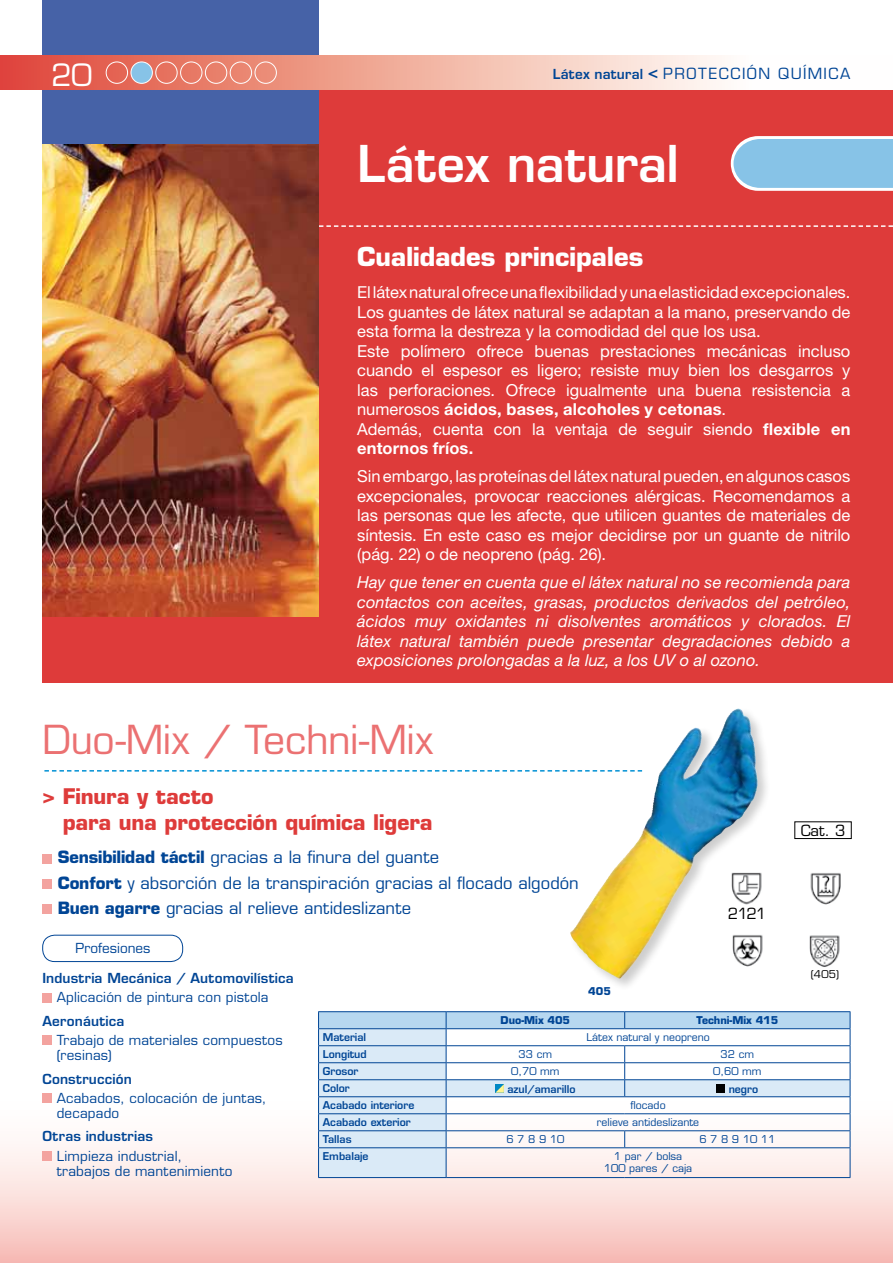
<style>
.page{position:relative;width:893px;height:1263px;background:#fff}
.page>*{position:absolute;margin:0;border:0;box-sizing:border-box;transform-origin:0 0}
.t1{font:600 49.5px "Eurostile LT Std";color:#fff}
.t2{font:39px "Eurostile LT Std";letter-spacing:-.015em;color:#eb7172}
.t3{font:30px "Eurostile LT Std";color:#fff}
.t4{font:700 25.5px "Eurostile LT Std";letter-spacing:-.005em;color:#fff}
.t5{font:700 21px/25.2px "Eurostile LT Std";letter-spacing:-.005em;color:#de3b3a}
.t6{font:16.5px/19.5px "Helvetica Neue LT Std";color:#fff}
.t7{font:italic 16.5px/19.5px "Helvetica Neue LT Std";letter-spacing:.005em;color:#fff;text-align:justify}
.t8{font:16.5px/25.2px "Eurostile LT Std";letter-spacing:.005em;color:#004595}
.t9{font:15px "Eurostile LT Std";letter-spacing:.1em;color:#004595}
.t10{font:15px "Eurostile LT Std";color:#000}
.t11{font:13.5px/19.2px "Eurostile LT Std";letter-spacing:.01em;color:#004595}
.t12{font:600 13.5px/19.2px "Eurostile LT Std";letter-spacing:.015em;color:#004595}
.t13{font:10.5px/12px "Eurostile LT Std";color:#004595;text-align:center}
.t14{font:600 10.5px "Eurostile LT Std";color:#004595}
.t15{font:700 10.5px "Eurostile LT Std";color:#004595}
.t16{font:10.5px "Eurostile LT Std";color:#000}
.s1{font-weight:600;font-size:13.5px}
.s2{font-weight:600;font-size:18px}
.s3{font-weight:700}
.s4{font-weight:400}
.s5{font-weight:600}
</style>
<div class="page">
<div style="left:43px;top:55px;width:850px;height:627px;background:#de3b3a"></div>
<div style="left:0;top:1090px;width:893px;height:173px;background:linear-gradient(to bottom,#fff,#f7c2bc)"></div>
<div style="left:43px;top:0;width:276px;height:617px;background:#4662a7"></div>
<svg style="left:0;top:55px;width:893px;height:34px;background:#f2b6aa"></svg>
<div style="left:568px;top:706px;width:202px;height:285px;background:#000;opacity:.2"></div>
<img style="left:684px;top:709px;width:52px;height:70px">
<svg style="left:44px;top:770px;width:598px;height:1px"></svg>
<div style="left:43px;top:854px;width:9px;height:9px;background:#f3a39f"></div>
<div style="left:43px;top:879px;width:9px;height:9px;background:#f3a39f"></div>
<div style="left:43px;top:904px;width:9px;height:10px;background:#f3a39f"></div>
<hr style="left:318px;top:1011px;width:128px;height:1px;background:#004595">
<hr style="left:446px;top:1011px;width:179px;height:1px;background:#004595">
<hr style="left:625px;top:1011px;width:225px;height:1px;background:#004595">
<hr style="left:318px;top:1177px;width:128px;height:1px;background:#004595">
<hr style="left:446px;top:1177px;width:179px;height:1px;background:#004595">
<hr style="left:625px;top:1177px;width:225px;height:1px;background:#004595">
<svg style="left:731px;top:136px;width:162px;height:55px;background:#98c4e2"></svg>
<svg style="left:319px;top:225px;width:574px;height:2px"></svg>
<img style="left:43px;top:145px;width:276px;height:472px">
<div style="left:106px;top:62px;width:22px;height:22px;border:1px solid #fff;border-radius:50%"></div>
<div style="left:131px;top:62px;width:21px;height:21px;background:#87c3e7;border-radius:50%"></div>
<div style="left:131px;top:62px;width:22px;height:22px;border:1px solid #fff;border-radius:50%"></div>
<div style="left:155px;top:62px;width:23px;height:22px;border:1px solid #fff;border-radius:50%"></div>
<div style="left:180px;top:62px;width:22px;height:22px;border:1px solid #fff;border-radius:50%"></div>
<div style="left:205px;top:62px;width:22px;height:22px;border:1px solid #fff;border-radius:50%"></div>
<div style="left:230px;top:62px;width:22px;height:22px;border:1px solid #fff;border-radius:50%"></div>
<div style="left:255px;top:62px;width:22px;height:22px;border:1px solid #fff;border-radius:50%"></div>
<div style="left:43px;top:993px;width:9px;height:9px;background:#f3a39f"></div>
<div style="left:43px;top:1035px;width:9px;height:10px;background:#f3a39f"></div>
<div style="left:43px;top:1093px;width:9px;height:10px;background:#f3a39f"></div>
<div style="left:43px;top:1151px;width:9px;height:10px;background:#f3a39f"></div>
<div style="left:43px;top:935px;width:140px;height:27px;border:1px solid #004595;border-radius:12px"></div>
<svg style="left:318px;top:1012px;width:533px;height:165px"></svg>
<div style="left:794px;top:821px;width:58px;height:18px;border:1px solid #000"></div>
<img style="left:809px;top:935px;width:31px;height:32px">
<img style="left:731px;top:870px;width:34px;height:35px">
<img style="left:731px;top:933px;width:36px;height:35px">
<img style="left:810px;top:873px;width:31px;height:32px">
<p class="t3" style="left:51px;top:57px;width:43px">20</p>
<p class="t9" style="left:553px;top:65px;width:299px"><span class="s1">Látex natural</span> <span class="s2">&lt;</span> Protección Química</p>
<p class="t1" style="left:357px;top:133px;width:323px">Látex natural</p>
<p class="t4" style="left:357px;top:241px;width:288px">Cualidades principales</p>
<p class="t6" style="left:357px;top:282px;width:495px">El látex natural ofrece una flexibilidad y una elasticidad excepcionales.<br>Los guantes de látex natural se adaptan a la mano, preservando de esta forma la destreza y la comodidad del que los usa.<br>Este polímero ofrece buenas prestaciones mecánicas incluso cuando el espesor es ligero; resiste muy bien los desgarros y las perforaciones. Ofrece igualmente una buena resistencia a numerosos <span class="s3">ácidos, bases, alcoholes y cetonas</span>.<br>Además, cuenta con la ventaja de seguir siendo <span class="s3">flexible en entornos fríos.</span></p>
<p class="t6" style="left:357px;top:466px;width:495px;text-align:justify">Sin embargo, las proteínas del látex natural pueden, en algunos casos excepcionales, provocar reacciones alérgicas. Recomendamos a las personas que les afecte, que utilicen guantes de materiales de síntesis. En este caso es mejor decidirse por un guante de nitrilo (pág. 22) o de neopreno (pág. 26).</p>
<p class="t7" style="left:357px;top:572px;width:495px">Hay que tener en cuenta que el látex natural no se recomienda para contactos con aceites, grasas, productos derivados del petróleo, ácidos muy oxidantes ni disolventes aromáticos y clorados. El látex natural también puede presentar degradaciones debido a exposiciones prolongadas a la luz, a los UV o al ozono.</p>
<p class="t2" style="left:43px;top:716px;width:392px">Duo-Mix / Techni-Mix</p>
<p class="t5" style="left:63px;top:784px;width:371px;text-indent:-20px">&gt; Finura y tacto<br>para una protección química ligera</p>
<p class="t8" style="left:58px;top:845px;width:523px"><span class="s3">Sensibilidad táctil</span> gracias a la finura del guante<br><span class="s3">Confort</span> y absorción de la transpiración gracias al flocado algodón<br><span class="s3">Buen agarre</span> gracias al relieve antideslizante</p>
<p class="t11" style="left:76px;top:939px;width:76px">Profesiones</p>
<p class="t10" style="left:728px;top:904px;width:40px">2121</p>
<p class="t12" style="left:57px;top:968px;width:239px;text-indent:-14px">Industria Mecánica / Automovilística<br><span class="s4">Aplicación de pintura con pistola</span></p>
<p class="t11" style="left:57px;top:1011px;width:228px;text-indent:-14px"><span class="s5">Aeronáutica<br></span>Trabajo de materiales compuestos</p>
<p class="t12" style="left:43px;top:1043px;width:91px;line-height:23.5px;text-align:center"><span class="s4">(resinas)<br></span>Construcción</p>
<p class="t11" style="left:57px;top:1090px;width:211px;line-height:15px">Acabados, colocación de juntas, decapado</p>
<p class="t11" style="left:57px;top:1127px;width:127px;text-indent:-14px"><span class="s5">Otras industrias<br></span>Limpieza industrial,</p>
<p class="t11" style="left:57px;top:1161px;width:177px">trabajos de mantenimiento</p>
<p class="t15" style="left:588px;top:985px;width:24px">405</p>
<p class="t15" style="left:501px;top:1013px;width:71px">Duo-Mix 405</p>
<p class="t15" style="left:696px;top:1013px;width:83px">Techni-Mix 415</p>
<p class="t14" style="left:323px;top:1030px;width:45px">Material</p>
<p class="t13" style="left:586px;top:1031px;width:125px">Látex natural y neopreno</p>
<p class="t14" style="left:323px;top:1047px;width:45px">Longitud</p>
<p class="t13" style="left:519px;top:1048px;width:35px">33 cm</p>
<p class="t13" style="left:721px;top:1048px;width:35px">32 cm</p>
<p class="t14" style="left:323px;top:1064px;width:37px">Grosor</p>
<p class="t13" style="left:511px;top:1065px;width:50px">0,70 mm</p>
<p class="t13" style="left:713px;top:1065px;width:50px">0,60 mm</p>
<p class="t14" style="left:323px;top:1081px;width:29px">Color</p>
<p class="t14" style="left:507px;top:1082px;width:70px">azul/amarillo</p>
<p class="t14" style="left:729px;top:1082px;width:31px">negro</p>
<p class="t14" style="left:323px;top:1098px;width:93px">Acabado interiore</p>
<p class="t13" style="left:630px;top:1099px;width:37px">flocado</p>
<p class="t14" style="left:323px;top:1115px;width:90px">Acabado exterior</p>
<p class="t13" style="left:597px;top:1116px;width:104px">relieve antideslizante</p>
<p class="t14" style="left:323px;top:1133px;width:30px">Tallas</p>
<p class="t13" style="left:506px;top:1133px;width:59px">6 7 8 9 10</p>
<p class="t13" style="left:699px;top:1133px;width:78px">6 7 8 9 10 11</p>
<p class="t14" style="left:323px;top:1149px;width:47px">Embalaje</p>
<p class="t13" style="left:604px;top:1150px;width:90px">1 par / bolsa<br>100 pares / caja</p>
<p class="t10" style="left:801px;top:821px;width:46px">Cat. 3</p>
<p class="t16" style="left:811px;top:968px;width:30px">(405)</p>
</div>
